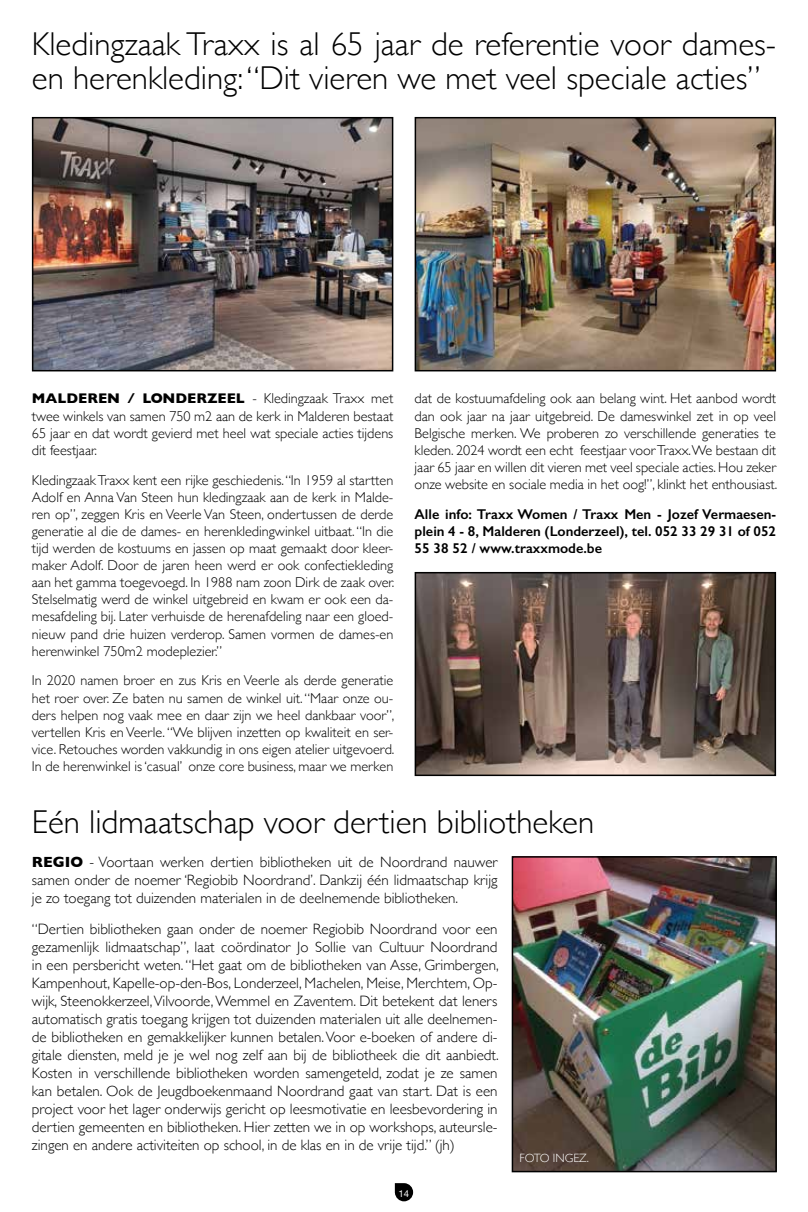
<style>
.page{position:relative;width:808px;height:1212px;background:#fff}
.page>*{position:absolute;margin:0;border:0;box-sizing:border-box;transform-origin:0 0}
.t1{font:300 33px/34.5px "Gill Sans";color:#000}
.t2{font:300 15px/18px "Gill Sans";color:#000;text-align:justify}
.t3{font:300 14.25px/17.1px "Gill Sans";color:#000;text-align:justify}
.t4{font:600 14.25px/17.1px "Gill Sans";color:#000;text-align:justify}
.t5{font:300 12px "Gill Sans";color:#fff}
.t6{font:9.6px "Helvetica Neue";color:#fff}
.s1{font-weight:700}
</style>
<div class="page">
<svg style="left:395px;top:1183px;width:18px;height:18px"></svg>
<img style="left:515px;top:859px;width:259px;height:310px">
<div style="left:512px;top:856px;width:265px;height:316px;border:2px solid #000"></div>
<img style="left:35px;top:120px;width:355px;height:248px">
<div style="left:32px;top:117px;width:361px;height:254px;border:2px solid #000"></div>
<img style="left:418px;top:120px;width:355px;height:248px">
<div style="left:415px;top:117px;width:361px;height:254px;border:2px solid #000"></div>
<img style="left:418px;top:575px;width:355px;height:198px">
<div style="left:415px;top:572px;width:361px;height:204px;border:2px solid #000"></div>
<h1 class="t1" style="left:32px;top:25px;width:746px">Kledingzaak Traxx is al 65 jaar de referentie voor dames&shy;en herenkleding: “Dit vieren we met veel speciale acties”</h1>
<p class="t3" style="left:32px;top:389px;width:363px"><span class="s1">MALDEREN / LONDERZEEL</span> - Kledingzaak Traxx met twee winkels van samen 750 m2 aan de kerk in Malderen bestaat 65 jaar en dat wordt gevierd met heel wat speciale acties tijdens dit feestjaar.</p>
<p class="t3" style="left:32px;top:471px;width:364px">Kledingzaak Traxx kent een rijke geschiedenis. “In 1959 al startten Adolf en Anna Van Steen hun kledingzaak aan de kerk in Malde&shy;ren op”, zeggen Kris en Veerle Van Steen, ondertussen de derde generatie al die de dames- en herenkledingwinkel uitbaat. “In die tijd werden de kostuums en jassen op maat gemaakt door kleer&shy;maker Adolf. Door de jaren heen werd er ook confectiekleding aan het gamma toegevoegd. In 1988 nam zoon Dirk de zaak over.<br>Stelselmatig werd de winkel uitgebreid en kwam er ook een da&shy;mesafdeling bij. Later verhuisde de herenafdeling naar een gloed&shy;nieuw pand drie huizen verderop. Samen vormen de dames-en herenwinkel 750m2 modeplezier.”</p>
<p class="t3" style="left:32px;top:671px;width:364px">In 2020 namen broer en zus Kris en Veerle als derde generatie het roer over. Ze baten nu samen de winkel uit. “Maar onze ou&shy;ders helpen nog vaak mee en daar zijn we heel dankbaar voor”, vertellen Kris en Veerle. “We blijven inzetten op kwaliteit en ser&shy;vice. Retouches worden vakkundig in ons eigen atelier uitgevoerd.<br>In de herenwinkel is ‘casual’ onze core business, maar we merken</p>
<p class="t3" style="left:415px;top:389px;width:364px">dat de kostuumafdeling ook aan belang wint. Het aanbod wordt dan ook jaar na jaar uitgebreid. De dameswinkel zet in op veel Belgische merken. We proberen zo verschillende generaties te kleden. 2024 wordt een echt feestjaar voor Traxx.We bestaan dit jaar 65 jaar en willen dit vieren met veel speciale acties. Hou zeker onze website en sociale media in het oog!”, klinkt het enthousiast.</p>
<p class="t4" style="left:415px;top:505px;width:363px">Alle info: Traxx Women / Traxx Men - Jozef Vermaesen&shy;plein 4 - 8, Malderen (Londerzeel), tel. 052 33 29 31 of 052<br>55 38 52 / www.traxxmode.be</p>
<h1 class="t1" style="left:32px;top:803px;width:564px">Eén lidmaatschap voor dertien bibliotheken</h1>
<p class="t2" style="left:32px;top:853px;width:467px"><span class="s1">REGIO</span> - Voortaan werken dertien bibliotheken uit de Noordrand nauwer samen onder de noemer ‘Regiobib Noordrand’. Dankzij één lidmaatschap krijg je zo toegang tot duizenden materialen in de deelnemende bibliotheken.</p>
<p class="t2" style="left:32px;top:919px;width:468px">“Dertien bibliotheken gaan onder de noemer Regiobib Noordrand voor een gezamenlijk lidmaatschap”, laat coördinator Jo Sollie van Cultuur Noordrand in een persbericht weten. “Het gaat om de bibliotheken van Asse, Grimbergen, Kampenhout, Kapelle-op-den-Bos, Londerzeel, Machelen, Meise, Merchtem, Op&shy;wijk, Steenokkerzeel, Vilvoorde, Wemmel en Zaventem. Dit betekent dat leners automatisch gratis toegang krijgen tot duizenden materialen uit alle deelnemen&shy;de bibliotheken en gemakkelijker kunnen betalen. Voor e-boeken of andere di&shy;gitale diensten, meld je je wel nog zelf aan bij de bibliotheek die dit aanbiedt.<br>Kosten in verschillende bibliotheken worden samengeteld, zodat je ze samen kan betalen. Ook de Jeugdboekenmaand Noordrand gaat van start. Dat is een project voor het lager onderwijs gericht op leesmotivatie en leesbevordering in dertien gemeenten en bibliotheken. Hier zetten we in op workshops, auteursle&shy;zingen en andere activiteiten op school, in de klas en in de vrije tijd.” (jh)</p>
<p class="t5" style="left:519px;top:1148px;width:71px">FOTO INGEZ.</p>
<p class="t6" style="left:399px;top:1186px;width:12px">14</p>
</div>
